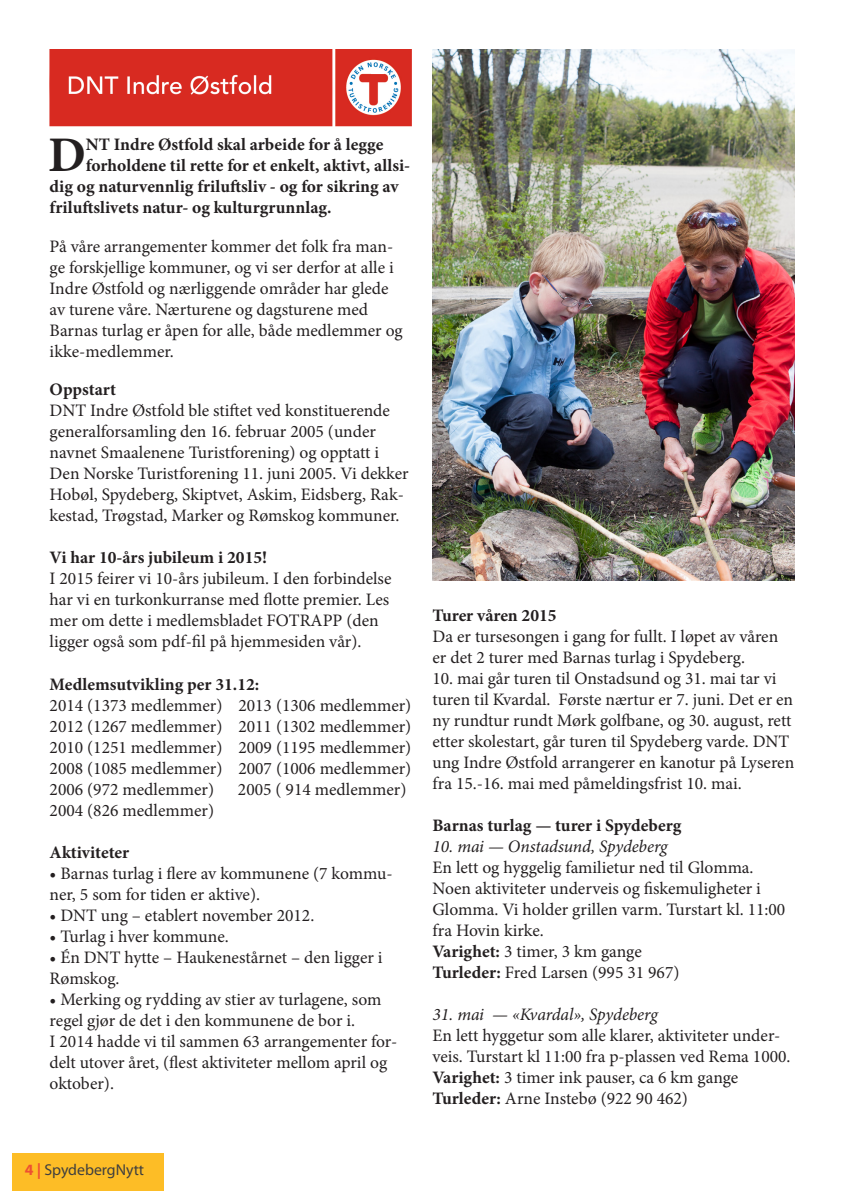
<style>
.page{position:relative;width:844px;height:1191px;background:#fff}
.page>*{position:absolute;margin:0;border:0;box-sizing:border-box;transform-origin:0 0}
.t1{font:700 49.88px "Minion Pro";color:#231f20}
.t2{font:17.5px/21px "Minion Pro";color:#231f20}
.t3{font:700 17.5px "Minion Pro";color:#231f20}
.t4{font:italic 17.5px "Minion Pro";letter-spacing:-.005em;color:#231f20}
.t5{font:15.75px "Myriad Pro";color:#3f3f3f}
.s1{font-weight:700}
.s2{font-weight:700;color:#ee5032}
</style>
<div class="page">
<div style="left:12px;top:1153px;width:152px;height:38px;background:#fdbd26"></div>
<img style="left:432px;top:50px;width:362px;height:530px">
<img style="left:50px;top:50px;width:361px;height:77px">
<h1 class="t1" style="left:48px;top:120px;width:39px">D</h1>
<p class="t3" style="left:86px;top:132px;width:299px">NT Indre Østfold skal arbeide for å legge</p>
<p class="t3" style="left:86px;top:153px;width:325px">forholdene til rette for et enkelt, aktivt, allsi-</p>
<p class="t3" style="left:50px;top:174px;width:350px">dig og naturvennlig friluftsliv - og for sikring av</p>
<p class="t3" style="left:50px;top:195px;width:283px">friluftslivets natur- og kulturgrunnlag.</p>
<p class="t2" style="left:50px;top:236px;width:354px">På våre arrangementer kommer det folk fra man&shy;ge forskjellige kommuner, og vi ser derfor at alle i Indre Østfold og nærliggende områder har glede av turene våre. Nærturene og dagsturene med Barnas turlag er åpen for alle, både medlemmer og ikke-medlemmer.</p>
<p class="t3" style="left:50px;top:377px;width:68px">Oppstart</p>
<p class="t2" style="left:50px;top:400px;width:360px">DNT Indre Østfold ble stiftet ved konstituerende generalforsamling den 16. februar 2005 (under navnet Smaalenene Turistforening) og opptatt i Den Norske Turistforening 11. juni 2005. Vi dekker Hobøl, Spydeberg, Skiptvet, Askim, Eidsberg, Rak&shy;kestad, Trøgstad, Marker og Rømskog kommuner.</p>
<p class="t3" style="left:50px;top:545px;width:219px">Vi har 10-års jubileum i 2015!</p>
<p class="t2" style="left:50px;top:568px;width:343px">I 2015 feirer vi 10-års jubileum. I den forbindelse har vi en turkonkurranse med flotte premier. Les mer om dette i medlemsbladet FOTRAPP (den ligger også som pdf-fil på hjemmesiden vår).</p>
<p class="t3" style="left:50px;top:671px;width:211px">Medlemsutvikling per 31.12:</p>
<p class="t2" style="left:50px;top:694px;width:363px;text-align:justify">2014 (1373 medlemmer) 2013 (1306 medlemmer)<br>2012 (1267 medlemmer) 2011 (1302 medlemmer)<br>2010 (1251 medlemmer) 2009 (1195 medlemmer)<br>2008 (1085 medlemmer) 2007 (1006 medlemmer)<br>2006 (972 medlemmer)</p>
<p class="t2" style="left:238px;top:778px;width:170px">2005 ( 914 medlemmer)</p>
<p class="t2" style="left:50px;top:799px;width:166px">2004 (826 medlemmer)</p>
<p class="t3" style="left:50px;top:839px;width:81px">Aktiviteter</p>
<p class="t2" style="left:50px;top:862px;width:344px">• Barnas turlag i flere av kommunene (7 kommu&shy;ner, 5 som for tiden er aktive).</p>
<p class="t2" style="left:50px;top:904px;width:266px">• DNT ung – etablert november 2012.</p>
<p class="t2" style="left:50px;top:925px;width:181px">• Turlag i hver kommune.</p>
<p class="t2" style="left:50px;top:946px;width:334px">• Én DNT hytte – Haukenestårnet – den ligger i<br>Rømskog.</p>
<p class="t2" style="left:50px;top:988px;width:349px">• Merking og rydding av stier av turlagene, som regel gjør de det i den kommunene de bor i.<br>I 2014 hadde vi til sammen 63 arrangementer for&shy;delt utover året, (flest aktiviteter mellom april og oktober).</p>
<p class="t3" style="left:432px;top:602px;width:126px">Turer våren 2015</p>
<p class="t2" style="left:432px;top:625px;width:347px">Da er tursesongen i gang for fullt. I løpet av våren er det 2 turer med Barnas turlag i Spydeberg.</p>
<p class="t2" style="left:432px;top:667px;width:363px">10. mai går turen til Onstadsund og 31. mai tar vi turen til Kvardal. Første nærtur er 7. juni. Det er en ny rundtur rundt Mørk golfbane, og 30. august, rett etter skolestart, går turen til Spydeberg varde. DNT ung Indre Østfold arrangerer en kanotur på Lyseren fra 15.-16. mai med påmeldingsfrist 10. mai.</p>
<p class="t3" style="left:432px;top:812px;width:250px">Barnas turlag — turer i Spydeberg</p>
<p class="t4" style="left:432px;top:834px;width:236px">10. mai — Onstadsund, Spydeberg</p>
<p class="t2" style="left:432px;top:856px;width:354px">En lett og hyggelig familietur ned til Glomma.<br>Noen aktiviteter underveis og fiskemuligheter i Glomma. Vi holder grillen varm. Turstart kl. 11:00 fra Hovin kirke.<br><span class="s1">Varighet:</span> 3 timer, 3 km gange<br><span class="s1">Turleder:</span> Fred Larsen (995 31 967)</p>
<p class="t4" style="left:432px;top:1002px;width:227px">31. mai — «Kvardal», Spydeberg</p>
<p class="t2" style="left:432px;top:1024px;width:359px">En lett hyggetur som alle klarer, aktiviteter under&shy;veis. Turstart kl 11:00 fra p-plassen ved Rema 1000.<br><span class="s1">Varighet:</span> 3 timer ink pauser, ca 6 km gange <span class="s1">Turleder:</span> Arne Instebø (922 90 462)</p>
<p class="t5" style="left:25px;top:1159px;width:121px"><span class="s2">4 |</span> SpydebergNytt</p>
</div>
